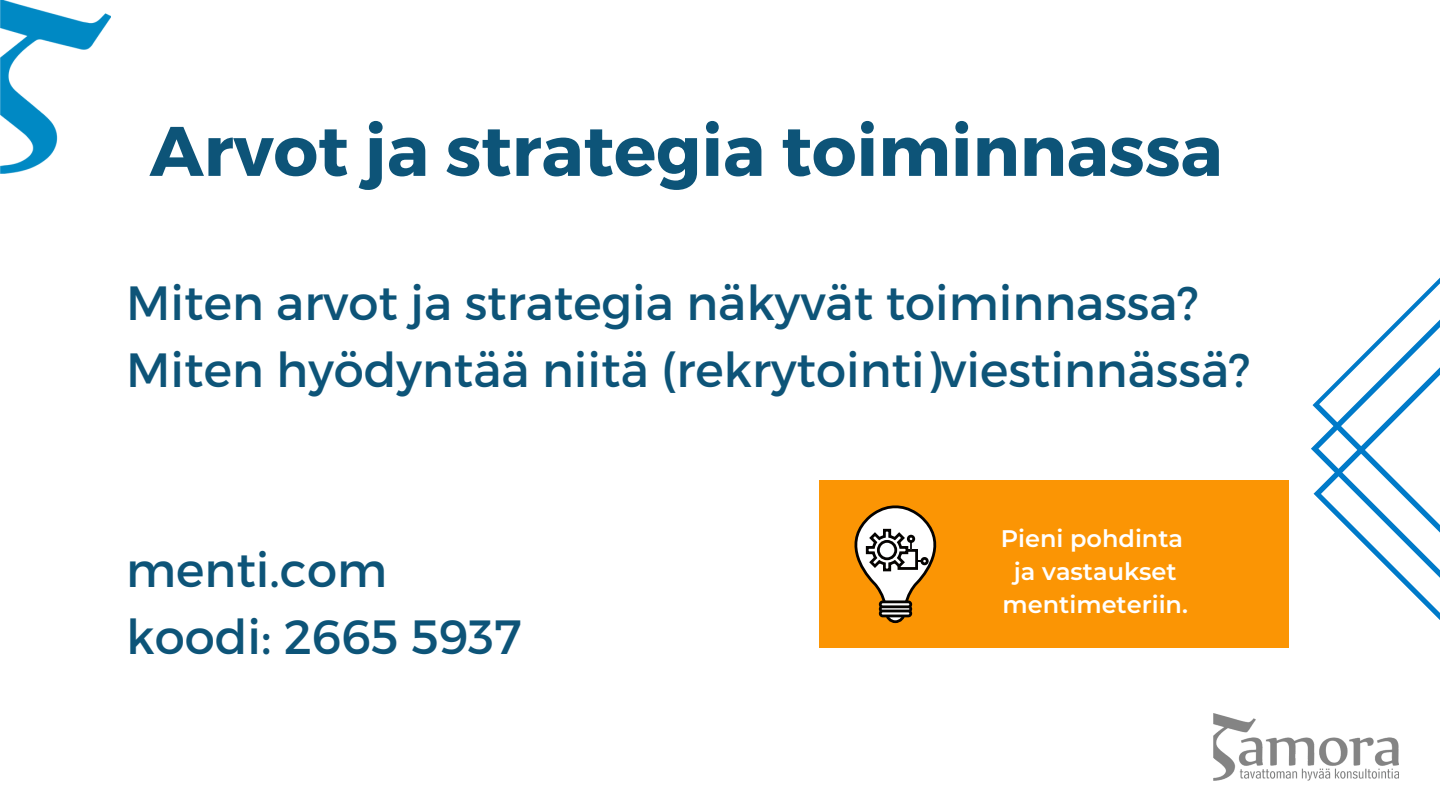
<style>
.page{position:relative;width:1440px;height:810px;background:#fff}
.page>*{position:absolute;margin:0;border:0;box-sizing:border-box;transform-origin:0 0}
.t1{font:700 70px "Montserrat";color:#0d5478}
.t2{font:48px/66.8px "Montserrat";color:#0d5478}
.t3{font:600 24px/33px "Montserrat";color:#fff;text-align:center}
</style>
<div class="page">
<img style="left:1214px;top:714px;width:184px;height:66px">
<svg style="left:1313px;top:714px;width:85px;height:15px"></svg>
<svg style="left:1312px;top:277px;width:128px;height:343px"></svg>
<img style="left:0;top:0;width:110px;height:174px">
<div style="left:820px;top:480px;width:469px;height:168px;background:#fb9504"></div>
<svg style="left:887px;top:604px;width:17px;height:18px"></svg>
<div style="left:885px;top:602px;width:21px;height:21px;border:3px solid #040200;border-radius:50%"></div>
<svg style="left:854px;top:505px;width:83px;height:105px"></svg>
<div style="left:907px;top:535px;width:8px;height:8px;border:3px solid #040200;border-radius:50%"></div>
<div style="left:879px;top:605px;width:33px;height:8px;border:3px solid #040200;border-radius:2px"></div>
<div style="left:879px;top:600px;width:33px;height:8px;border:3px solid #040200;border-radius:2px"></div>
<div style="left:879px;top:610px;width:33px;height:7px;border:3px solid #040200;border-radius:2px"></div>
<h1 class="t1" style="left:150px;top:105px;width:1074px">Arvot ja strategia toiminnassa</h1>
<p class="t2" style="left:126px;top:267px;width:1126px">Miten arvot ja strategia näkyvät toiminnassa?<br>Miten hyödyntää niitä (rekrytointi)viestinnässä?</p>
<p class="t2" style="left:126px;top:534px;width:397px">menti.com koodi: 2665 5937</p>
<p class="t3" style="left:1001px;top:522px;width:189px">Pieni pohdinta ja vastaukset mentimeteriin.</p>
</div>
